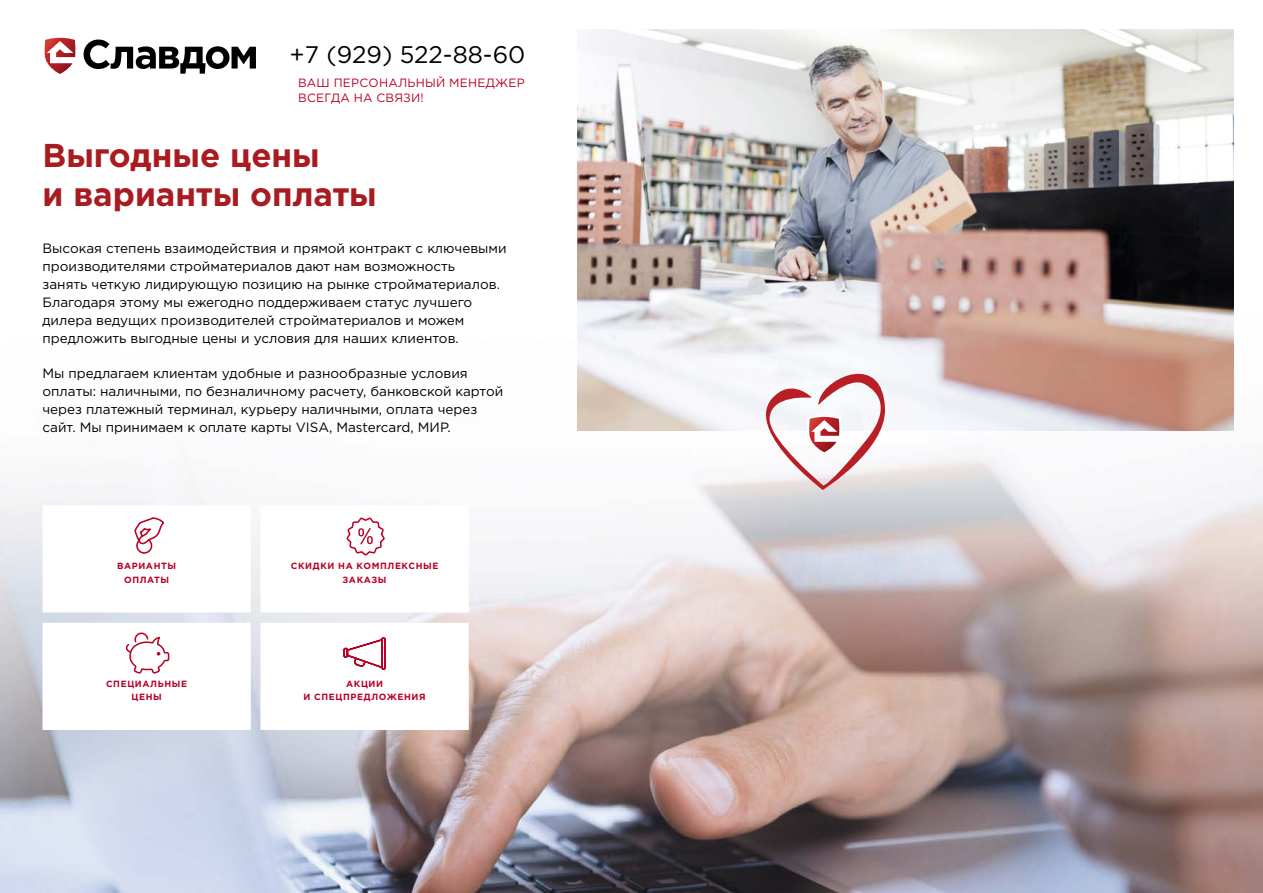
<style>
.page{position:relative;width:1263px;height:893px;background:#fff}
.page>*{position:absolute;margin:0;border:0;box-sizing:border-box;transform-origin:0 0}
.t1{font:700 33px/39px "Gotham Pro";color:#a81c21}
.t2{font:24px "Gotham Pro";color:#000}
.t3{font:13.5px/18px "Gotham Pro";color:#000}
.t4{font:12px/15px "Gotham Pro";letter-spacing:.02em;color:#b80126}
.t5{font:700 9px/13.5px "Gotham Pro";letter-spacing:.07em;color:#b80126;text-align:center}
</style>
<div class="page">
<img style="left:0;top:29px;width:1263px;height:864px">
<img style="left:577px;top:30px;width:656px;height:401px">
<svg style="left:84px;top:40px;width:172px;height:34px"></svg>
<svg style="left:43px;top:36px;width:35px;height:40px"></svg>
<div style="left:43px;top:505px;width:208px;height:107px;background:#fff"></div>
<svg style="left:134px;top:517px;width:31px;height:37px"></svg>
<div style="left:260px;top:505px;width:209px;height:107px;background:#fff"></div>
<svg style="left:346px;top:517px;width:39px;height:39px"></svg>
<div style="left:43px;top:623px;width:208px;height:107px;background:#fff"></div>
<svg style="left:125px;top:632px;width:45px;height:42px"></svg>
<div style="left:260px;top:623px;width:209px;height:107px;background:#fff;border:2px solid #fff"></div>
<svg style="left:343px;top:637px;width:43px;height:33px"></svg>
<svg style="left:739px;top:362px;width:147px;height:128px"></svg>
<h2 class="t2" style="left:290px;top:42px;width:237px">+7 (929) 522-88-60</h2>
<p class="t4" style="left:298px;top:75px;width:228px">ВАШ ПЕРСОНАЛЬНЫЙ МЕНЕДЖЕР<br>ВСЕГДА НА СВЯЗИ!</p>
<h1 class="t1" style="left:43px;top:135px;width:336px">Выгодные цены<br>и варианты оплаты</h1>
<p class="t3" style="left:43px;top:239px;width:466px">Высокая степень взаимодействия и прямой контракт с ключевыми производителями стройматериалов дают нам возможность<br>занять четкую лидирующую позицию на рынке стройматериалов.<br>Благодаря этому мы ежегодно поддерживаем статус лучшего дилера ведущих производителей стройматериалов и можем предложить выгодные цены и условия для наших клиентов.</p>
<p class="t3" style="left:43px;top:364px;width:462px">Мы предлагаем клиентам удобные и разнообразные условия оплаты: наличными, по безналичному расчету, банковской картой через платежный терминал, курьеру наличными, оплата через сайт. Мы принимаем к оплате карты VISA, Mastercard, МИР.</p>
<p class="t5" style="left:117px;top:559px;width:61px">ВАРИАНТЫ<br>ОПЛАТЫ</p>
<p class="t5" style="left:291px;top:559px;width:149px">СКИДКИ НА КОМПЛЕКСНЫЕ<br>ЗАКАЗЫ</p>
<p class="t5" style="left:106px;top:677px;width:83px">СПЕЦИАЛЬНЫЕ<br>ЦЕНЫ</p>
<p class="t5" style="left:303px;top:677px;width:124px">АКЦИИ<br>И СПЕЦПРЕДЛОЖЕНИЯ</p>
</div>
